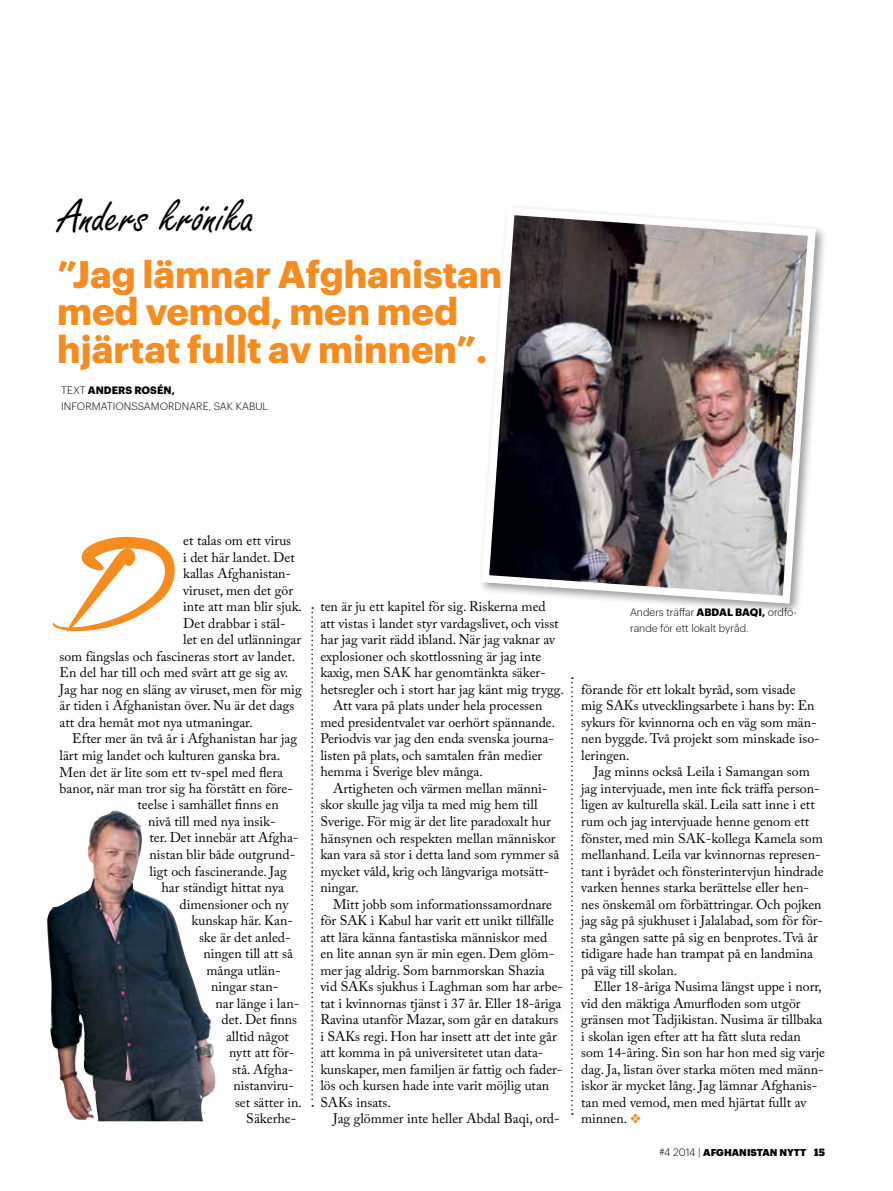
<style>
.page{position:relative;width:893px;height:1191px;background:#fff}
.page>*{position:absolute;margin:0;border:0;box-sizing:border-box;transform-origin:0 0}
.t1{font:50.25px "Freestyle Script";letter-spacing:.005em;color:#000}
.t2{font:700 37.5px/37.5px "Graphik";color:#f68b1f}
.t3{font:13.8px/16.5px "Adobe Caslon Pro";color:#000}
.t4{font:300 10.5px/16.5px "Graphik";letter-spacing:.005em;color:#000}
.t5{font:900 9.75px "Graphik";letter-spacing:.005em;color:#000}
.s1{font-weight:700}
.s2{color:#f68b1f}
.s3{font-weight:300;font-size:10.5px}
.s4{font-family:"Stag";font-weight:700;font-size:10.5px}
</style>
<div class="page">
<img style="left:47px;top:810px;width:168px;height:311px">
<svg style="left:311px;top:607px;width:2px;height:499px"></svg>
<svg style="left:571px;top:677px;width:2px;height:437px"></svg>
<div style="left:478px;top:204px;width:350px;height:412px;background:#000;opacity:.4"></div>
<img style="left:478px;top:204px;width:342px;height:404px">
<svg style="left:52px;top:536px;width:123px;height:96px"></svg>
<h1 class="t1" style="left:60px;top:189px;width:197px">Anders krönika</h1>
<h2 class="t2" style="left:57px;top:252px;width:447px">”Jag lämnar Afghanistan med vemod, men med hjärtat fullt av minnen”.</h2>
<p class="t4" style="left:61px;top:381px;width:182px">TEXT <span class="s1">anders rosén,<br></span>INFORMATIONSSAMORDNARE, SAK KABUL</p>
<p class="t3" style="left:183px;top:532px;width:109px">et talas om ett virus</p>
<p class="t3" style="left:183px;top:549px;width:113px">i det här landet. Det</p>
<p class="t3" style="left:183px;top:565px;width:109px">kallas Afghanistan-</p>
<p class="t3" style="left:183px;top:582px;width:111px">viruset, men det gör</p>
<p class="t3" style="left:183px;top:598px;width:120px">inte att man blir sjuk.</p>
<p class="t3" style="left:183px;top:615px;width:104px">Det drabbar i stäl-</p>
<p class="t3" style="left:183px;top:631px;width:119px">let en del utlänningar</p>
<p class="t3" style="left:60px;top:648px;width:237px">som fängslas och fascineras stort av landet.</p>
<p class="t3" style="left:60px;top:664px;width:230px">En del har till och med svårt att ge sig av.</p>
<p class="t3" style="left:60px;top:681px;width:244px">Jag har nog en släng av viruset, men för mig</p>
<p class="t3" style="left:60px;top:697px;width:236px">är tiden i Afghanistan över. Nu är det dags</p>
<p class="t3" style="left:60px;top:714px;width:195px">att dra hemåt mot nya utmaningar.</p>
<p class="t3" style="left:72px;top:730px;width:226px">Efter mer än två år i Afghanistan har jag</p>
<p class="t3" style="left:60px;top:747px;width:222px">lärt mig landet och kulturen ganska bra.</p>
<p class="t3" style="left:60px;top:763px;width:225px">Men det är lite som ett tv-spel med flera</p>
<p class="t3" style="left:60px;top:780px;width:235px">banor, när man tror sig ha förstått en före-</p>
<p class="t3" style="left:138px;top:796px;width:143px">teelse i samhället finns en</p>
<p class="t3" style="left:148px;top:813px;width:129px">nivå till med nya insik-</p>
<p class="t3" style="left:150px;top:829px;width:150px">ter. Det innebär att Afgha-</p>
<p class="t3" style="left:150px;top:846px;width:147px">nistan blir både outgrund-</p>
<p class="t3" style="left:150px;top:862px;width:139px">ligt och fascinerande. Jag</p>
<p class="t3" style="left:162px;top:879px;width:124px">har ständigt hittat nya</p>
<p class="t3" style="left:180px;top:895px;width:110px">dimensioner och ny</p>
<p class="t3" style="left:192px;top:912px;width:103px">kunskap här. Kan-</p>
<p class="t3" style="left:199px;top:928px;width:93px">ske är det anled-</p>
<p class="t3" style="left:204px;top:945px;width:91px">ningen till att så</p>
<p class="t3" style="left:207px;top:961px;width:76px">många utlän-</p>
<p class="t3" style="left:211px;top:978px;width:69px">ningar stan-</p>
<p class="t3" style="left:216px;top:994px;width:85px">nar länge i lan-</p>
<p class="t3" style="left:222px;top:1011px;width:77px">det. Det finns</p>
<p class="t3" style="left:226px;top:1027px;width:64px">alltid något</p>
<p class="t3" style="left:229px;top:1044px;width:67px">nytt att för-</p>
<p class="t3" style="left:232px;top:1060px;width:63px">stå. Afgha-</p>
<p class="t3" style="left:234px;top:1077px;width:62px">nistanviru-</p>
<p class="t3" style="left:235px;top:1093px;width:68px">set sätter in.</p>
<p class="t3" style="left:246px;top:1110px;width:52px">Säkerhe-</p>
<p class="t3" style="left:320px;top:598px;width:227px">ten är ju ett kapitel för sig. Riskerna med</p>
<p class="t3" style="left:320px;top:615px;width:240px">att vistas i landet styr vardagslivet, och visst</p>
<p class="t3" style="left:320px;top:631px;width:236px">har jag varit rädd ibland. När jag vaknar av</p>
<p class="t3" style="left:320px;top:648px;width:222px">explosioner och skottlossning är jag inte</p>
<p class="t3" style="left:320px;top:664px;width:227px">kaxig, men SAK har genomtänkta säker-</p>
<p class="t3" style="left:320px;top:681px;width:245px">hetsregler och i stort har jag känt mig trygg.</p>
<p class="t3" style="left:333px;top:697px;width:211px">Att vara på plats under hela processen</p>
<p class="t3" style="left:320px;top:714px;width:236px">med presidentvalet var oerhört spännande.</p>
<p class="t3" style="left:320px;top:730px;width:235px">Periodvis var jag den enda svenska journa-</p>
<p class="t3" style="left:320px;top:747px;width:223px">listen på plats, och samtalen från medier</p>
<p class="t3" style="left:320px;top:763px;width:164px">hemma i Sverige blev många.</p>
<p class="t3" style="left:333px;top:780px;width:216px">Artigheten och värmen mellan männi-</p>
<p class="t3" style="left:320px;top:796px;width:219px">skor skulle jag vilja ta med mig hem till</p>
<p class="t3" style="left:320px;top:813px;width:232px">Sverige. För mig är det lite paradoxalt hur</p>
<p class="t3" style="left:320px;top:829px;width:237px">hänsynen och respekten mellan människor</p>
<p class="t3" style="left:320px;top:846px;width:241px">kan vara så stor i detta land som rymmer så</p>
<p class="t3" style="left:320px;top:862px;width:230px">mycket våld, krig och långvariga motsätt-</p>
<p class="t3" style="left:320px;top:879px;width:40px">ningar.</p>
<p class="t3" style="left:333px;top:895px;width:220px">Mitt jobb som informationssamordnare</p>
<p class="t3" style="left:320px;top:912px;width:235px">för SAK i Kabul har varit ett unikt tillfälle</p>
<p class="t3" style="left:320px;top:928px;width:228px">att lära känna fantastiska människor med</p>
<p class="t3" style="left:320px;top:945px;width:235px">en lite annan syn är min egen. Dem glöm-</p>
<p class="t3" style="left:320px;top:961px;width:226px">mer jag aldrig. Som barnmorskan Shazia</p>
<p class="t3" style="left:320px;top:978px;width:244px">vid SAKs sjukhus i Laghman som har arbe-</p>
<p class="t3" style="left:320px;top:994px;width:243px">tat i kvinnornas tjänst i 37 år. Eller 18-åriga</p>
<p class="t3" style="left:320px;top:1011px;width:240px">Ravina utanför Mazar, som går en datakurs</p>
<p class="t3" style="left:320px;top:1027px;width:238px">i SAKs regi. Hon har insett att det inte går</p>
<p class="t3" style="left:320px;top:1044px;width:225px">att komma in på universitetet utan data-</p>
<p class="t3" style="left:320px;top:1060px;width:244px">kunskaper, men familjen är fattig och fader-</p>
<p class="t3" style="left:320px;top:1077px;width:230px">lös och kursen hade inte varit möjlig utan</p>
<p class="t3" style="left:320px;top:1093px;width:72px">SAKs insats.</p>
<p class="t3" style="left:333px;top:1110px;width:228px">Jag glömmer inte heller Abdal Baqi, ord-</p>
<p class="t4" style="left:630px;top:603px;width:168px">ANDERS TRÄFFAR <span class="s1">Abdal Baqi,</span> ORDFÖ-<br>RANDE FÖR ETT LOKALT BYRÅD.</p>
<p class="t3" style="left:581px;top:681px;width:240px">förande för ett lokalt byråd, som visade mig SAKs utvecklingsarbete i hans by: En sykurs för kvinnorna och en väg som män&shy;nen byggde. Två projekt som minskade iso&shy;leringen.</p>
<p class="t3" style="left:581px;top:763px;width:244px;text-indent:13px">Jag minns också Leila i Samangan som jag intervjuade, men inte fick träffa person&shy;ligen av kulturella skäl. Leila satt inne i ett rum och jag intervjuade henne genom ett fönster, med min SAK-kollega Kamela som mellanhand. Leila var kvinnornas represen&shy;tant i byrådet och fönsterintervjun hindrade varken hennes starka berättelse eller hen&shy;nes önskemål om förbättringar. Och pojken jag såg på sjukhuset i Jalalabad, som för för&shy;sta gången satte på sig en benprotes. Två år tidigare hade han trampat på en landmina på väg till skolan.</p>
<p class="t3" style="left:581px;top:978px;width:245px;text-indent:13px">Eller 18-åriga Nusima längst uppe i norr, vid den mäktiga Amurfloden som utgör gränsen mot Tadjikistan. Nusima är tillbaka i skolan igen efter att ha fått sluta redan som 14-åring. Sin son har hon med sig varje dag. Ja, listan över starka möten med männ&shy;iskor är mycket lång. Jag lämnar Afghanis&shy;tan med vemod, men med hjärtat fullt av minnen. <span class="s2">❖</span></p>
<p class="t5" style="left:659px;top:1145px;width:167px"><span class="s3">#4 2014 |</span> AFGHANISTAN NYTT <span class="s4">15</span></p>
</div>
